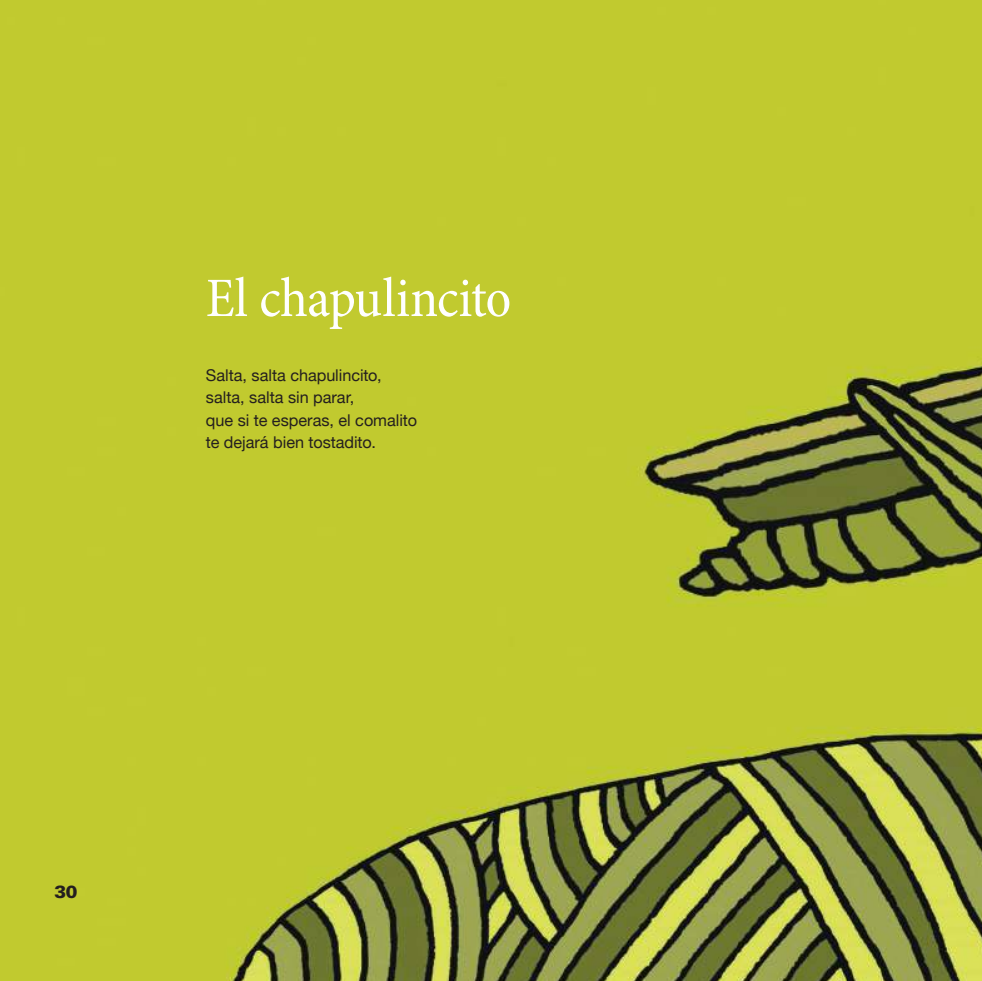
<style>
.page{position:relative;width:982px;height:981px;background:#fff}
.page>*{position:absolute;margin:0;border:0;box-sizing:border-box;transform-origin:0 0}
.t1{font:condensed 56.25px "Minion Pro";letter-spacing:-.01em;color:#fff}
.t2{font:900 17.5px "Univers LT Std";color:#241f1f}
.t3{font:16.25px/22.5px "Helvetica Neue";color:#241f1f}
</style>
<div class="page">
<img style="left:0;top:0;width:982px;height:980px">
<svg style="left:0;top:0;width:5px;height:5px"></svg>
<svg style="left:0;top:978px;width:5px;height:3px"></svg>
<svg style="left:978px;top:0;width:4px;height:5px"></svg>
<svg style="left:978px;top:978px;width:4px;height:3px"></svg>
<h1 class="t1" style="left:206px;top:264px;width:307px">El chapulincito</h1>
<p class="t3" style="left:206px;top:362px;width:212px">Salta, salta chapulincito, salta, salta sin parar,<br>que si te esperas, el comalito te dejará bien tostadito.</p>
<p class="t2" style="left:54px;top:881px;width:25px">30</p>
</div>
